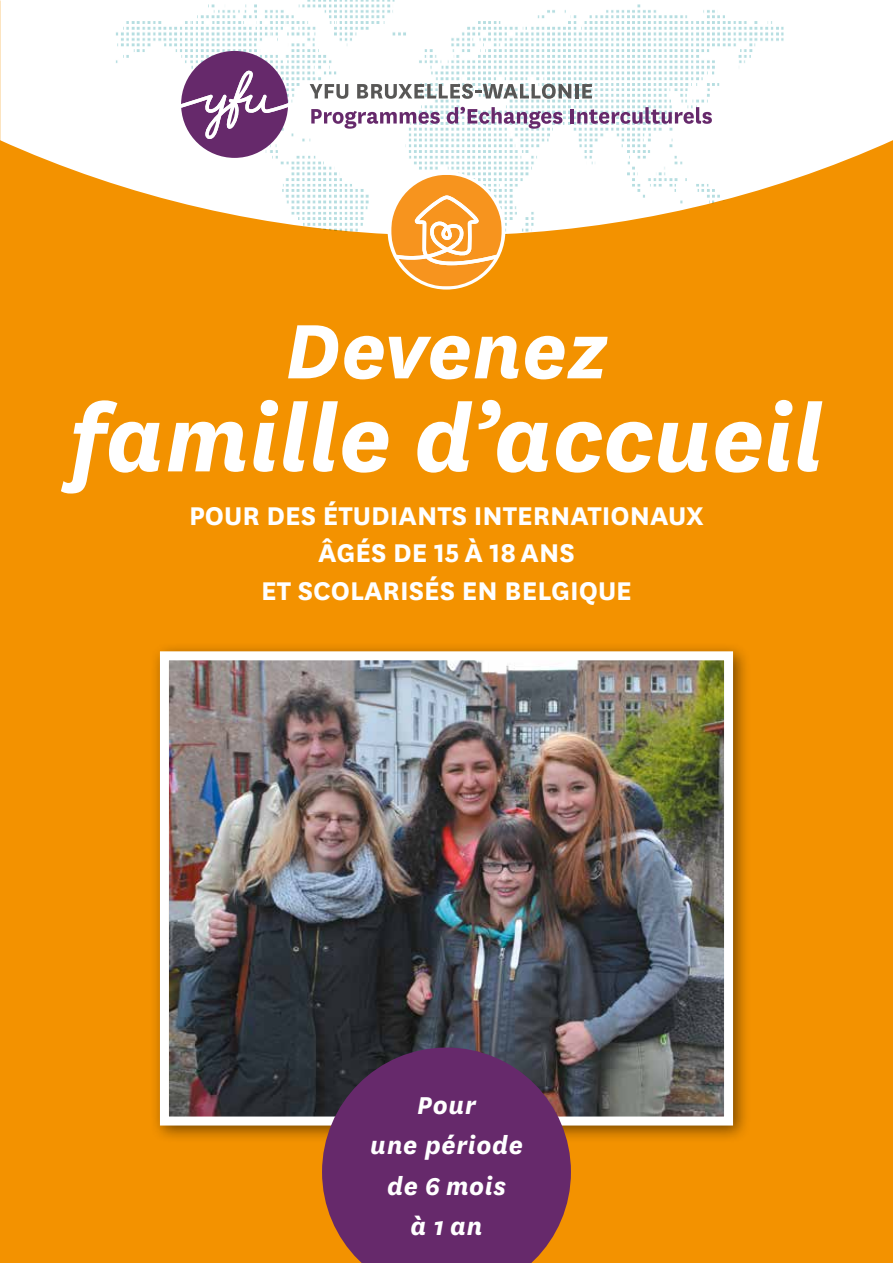
<style>
.page{position:relative;width:893px;height:1263px;background:#f39200}
.page>*{position:absolute;margin:0;border:0;box-sizing:border-box;transform-origin:0 0}
.t1{font:italic 700 105px "National";color:#fff}
.t2{font:italic 700 90px "National";color:#fff}
.t3{font:700 30px/37.5px "National";color:#fff;text-align:center}
.t4{font:italic 700 28.5px/40.5px "National";letter-spacing:.02em;color:#fff;text-align:center}
</style>
<div class="page">
<svg style="left:0;top:0;width:893px;height:184px;background:#fdf2e1"></svg>
<img style="left:113px;top:0;width:670px;height:237px">
<svg style="left:181px;top:51px;width:107px;height:107px;background:#966e9b"></svg>
<svg style="left:310px;top:84px;width:38px;height:15px"></svg>
<svg style="left:357px;top:84px;width:214px;height:15px;background:#aaacab"></svg>
<hr style="left:575px;top:84px;width:3px;height:14px;background:#585756">
<svg style="left:582px;top:84px;width:10px;height:14px"></svg>
<svg style="left:311px;top:109px;width:129px;height:20px;background:#c7b3ca"></svg>
<svg style="left:447px;top:107px;width:115px;height:22px;background:#c0b2c8"></svg>
<hr style="left:570px;top:109px;width:4px;height:15px;background:#66296b">
<svg style="left:577px;top:107px;width:135px;height:17px;background:#baa7c1"></svg>
<div style="left:388px;top:172px;width:117px;height:118px;background:#fff;border-radius:50%"></div>
<svg style="left:391px;top:175px;width:111px;height:111px"></svg>
<div style="left:150px;top:641px;width:601px;height:503px;background:#000;opacity:.5"></div>
<img style="left:155px;top:647px;width:582px;height:483px">
<svg style="left:322px;top:1047px;width:249px;height:216px;background:#673060"></svg>
<h2 class="t2" style="left:285px;top:289px;width:324px">Devenez</h2>
<h1 class="t1" style="left:70px;top:367px;width:755px">famille d’accueil</h1>
<p class="t3" style="left:189px;top:495px;width:516px">POUR DES ÉTUDIANTS INTERNATIONAUX<br>ÂGÉS DE 15 À 18 ANS<br>ET SCOLARISÉS EN BELGIQUE</p>
<p class="t4" style="left:370px;top:1083px;width:154px">Pour<br>une période de 6 mois<br>à 1 an</p>
</div>
